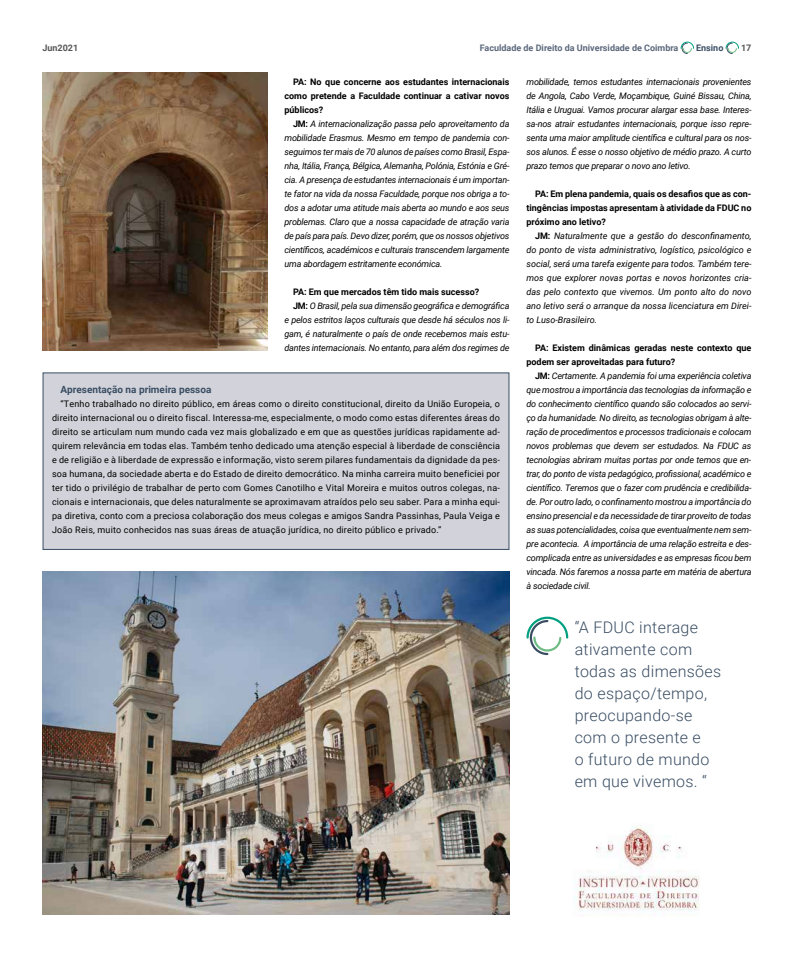
<style>
.page{position:relative;width:794px;height:964px;background:#fff}
.page>*{position:absolute;margin:0;border:0;box-sizing:border-box;transform-origin:0 0}
.t1{font:300 16px/22px "Roboto";letter-spacing:.02em;color:#394d63}
.t2{font:700 10px "Roboto";color:#394d63}
.t3{font:italic 9px/14px "Roboto";letter-spacing:-.02em;color:#000;text-align:justify}
.t4{font:9px/14px "Roboto";letter-spacing:.02em;color:#000;text-align:justify}
.t5{font:700 9px/14px "Roboto";color:#000;text-align:justify}
.t6{font:700 9px "Roboto";color:#5c687c}
.t7{font:700 9px "Roboto";color:#565655}
.t8{font:700 9px "Roboto";color:#394d63}
.s1{font-weight:700;font-style:normal}
</style>
<div class="page">
<svg style="left:680px;top:41px;width:14px;height:13px"></svg>
<svg style="left:725px;top:41px;width:14px;height:13px"></svg>
<div style="left:43px;top:373px;width:466px;height:176px;background:#d2d3da"></div>
<div style="left:43px;top:372px;width:466px;height:178px;border:1px solid #394d63"></div>
<img style="left:573px;top:825px;width:127px;height:86px">
<img style="left:43px;top:571px;width:466px;height:343px">
<img style="left:43px;top:73px;width:224px;height:278px">
<svg style="left:526px;top:616px;width:43px;height:40px"></svg>
<p class="t7" style="left:43px;top:42px;width:37px">Jun2021</p>
<p class="t6" style="left:480px;top:42px;width:200px">Faculdade de Direito da Universidade de Coimbra</p>
<p class="t8" style="left:696px;top:42px;width:29px">Ensino</p>
<p class="t7" style="left:741px;top:42px;width:12px">17</p>
<p class="t5" style="left:284px;top:74px;width:226px;text-indent:9px">PA: No que concerne aos estudantes internacionais como pretende a Faculdade continuar a cativar novos públicos?</p>
<p class="t3" style="left:284px;top:116px;width:226px;text-indent:9px"><span class="s1">JM:</span> A internacionalização passa pelo aproveitamento da mobilidade Erasmus. Mesmo em tempo de pandemia con&shy;seguimos ter mais de 70 alunos de países como Brasil, Espa&shy;nha, Itália, França, Bélgica, Alemanha, Polónia, Estónia e Gré&shy;cia. A presença de estudantes internacionais é um importan&shy;te fator na vida da nossa Faculdade, porque nos obriga a to&shy;dos a adotar uma atitude mais aberta ao mundo e aos seus problemas. Claro que a nossa capacidade de atração varia de país para país. Devo dizer, porém, que os nossos objetivos científicos, académicos e culturais transcendem largamente uma abordagem estritamente económica.</p>
<p class="t5" style="left:293px;top:284px;width:188px">PA: Em que mercados têm tido mais sucesso?</p>
<p class="t3" style="left:293px;top:298px;width:218px"><span class="s1">JM:</span> O Brasil, pela sua dimensão geográfica e demográfica</p>
<p class="t3" style="left:284px;top:312px;width:226px">e pelos estritos laços culturais que desde há séculos nos li-</p>
<p class="t3" style="left:284px;top:326px;width:226px">gam, é naturalmente o país de onde recebemos mais estu-</p>
<p class="t3" style="left:284px;top:340px;width:226px">dantes internacionais. No entanto, para além dos regimes de</p>
<p class="t2" style="left:61px;top:382px;width:152px">Apresentação na primeira pessoa</p>
<p class="t4" style="left:52px;top:396px;width:449px;text-indent:9px">“Tenho trabalhado no direito público, em áreas como o direito constitucional, direito da União Europeia, o direito internacional ou o direito fiscal. Interessa-me, especialmente, o modo como estas diferentes áreas do direito se articulam num mundo cada vez mais globalizado e em que as questões jurídicas rapidamente ad&shy;quirem relevância em todas elas. Também tenho dedicado uma atenção especial à liberdade de consciência e de religião e à liberdade de expressão e informação, visto serem pilares fundamentais da dignidade da pes&shy;soa humana, da sociedade aberta e do Estado de direito democrático. Na minha carreira muito beneficiei por ter tido o privilégio de trabalhar de perto com Gomes Canotilho e Vital Moreira e muitos outros colegas, na&shy;cionais e internacionais, que deles naturalmente se aproximavam atraídos pelo seu saber. Para a minha equi&shy;pa diretiva, conto com a preciosa colaboração dos meus colegas e amigos Sandra Passinhas, Paula Veiga e João Reis, muito conhecidos nas suas áreas de atuação jurídica, no direito público e privado.”</p>
<p class="t3" style="left:526px;top:74px;width:226px">mobilidade, temos estudantes internacionais provenientes de Angola, Cabo Verde, Moçambique, Guiné Bissau, China, Itália e Uruguai. Vamos procurar alargar essa base. Interes&shy;sa-nos atrair estudantes internacionais, porque isso repre&shy;senta uma maior amplitude científica e cultural para os nos&shy;sos alunos. É esse o nosso objetivo de médio prazo. A curto prazo temos que preparar o novo ano letivo.</p>
<p class="t5" style="left:526px;top:186px;width:226px;text-indent:9px">PA: Em plena pandemia, quais os desafios que as con&shy;tingências impostas apresentam à atividade da FDUC no próximo ano letivo?</p>
<p class="t3" style="left:526px;top:228px;width:226px;text-indent:9px"><span class="s1">JM:</span> Naturalmente que a gestão do desconfinamento, do ponto de vista administrativo, logístico, psicológico e social, será uma tarefa exigente para todos. Também tere&shy;mos que explorer novas portas e novos horizontes cria&shy;das pelo contexto que vivemos. Um ponto alto do novo ano letivo será o arranque da nossa licenciatura em Direi&shy;to Luso-Brasileiro.</p>
<p class="t5" style="left:526px;top:340px;width:226px;text-indent:9px">PA: Existem dinâmicas geradas neste contexto que podem ser aproveitadas para futuro?</p>
<p class="t3" style="left:526px;top:368px;width:226px;text-indent:9px"><span class="s1">JM:</span> Certamente. A pandemia foi uma experiência coletiva que mostrou a importância das tecnologias da informação e do conhecimento científico quando são colocados ao servi&shy;ço da humanidade. No direito, as tecnologias obrigam à alte&shy;ração de procedimentos e processos tradicionais e colocam novos problemas que devem ser estudados. Na FDUC as tecnologias abriram muitas portas por onde temos que en&shy;trar, do ponto de vista pedagógico, profissional, académico e científico. Teremos que o fazer com prudência e credibilida&shy;de. Por outro lado, o confinamento mostrou a importância do ensino presencial e da necessidade de tirar proveito de todas as suas potencialidades, coisa que eventualmente nem sem&shy;pre acontecia. A importância de uma relação estreita e des&shy;complicada entre as universidades e as empresas ficou bem vincada. Nós faremos a nossa parte em matéria de abertura à sociedade civil.</p>
<h1 class="t1" style="left:574px;top:616px;width:148px">“A FDUC interage ativamente com todas as dimensões do espaço/tempo, preocupando-se com o presente e<br>o futuro de mundo em que vivemos. “</h1>
</div>
